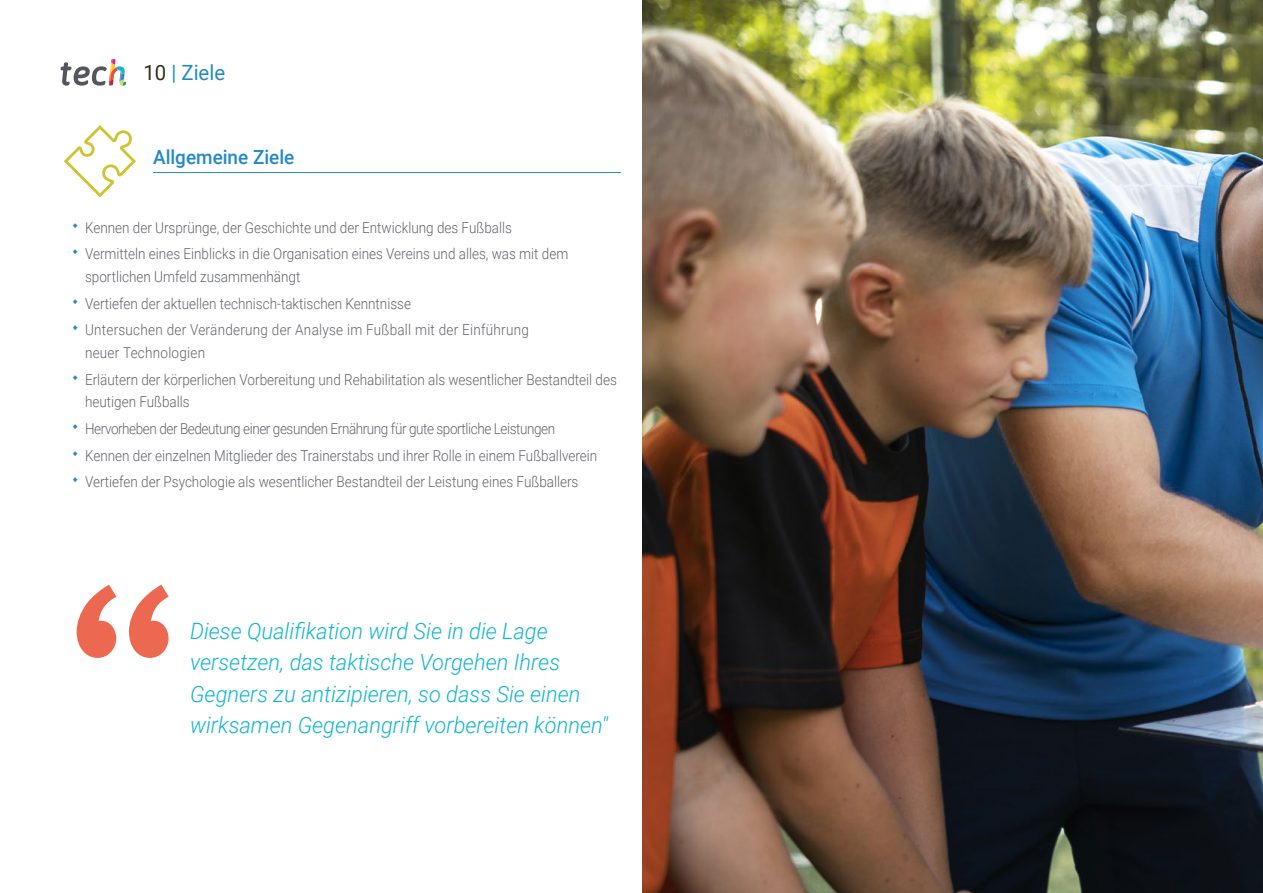
<style>
.page{position:relative;width:1263px;height:893px;background:#fff}
.page>*{position:absolute;margin:0;border:0;box-sizing:border-box;transform-origin:0 0}
.t1{font:italic 300 22.5px/31.5px "Roboto";color:#0fb6cf}
.t2{font:21px "Roboto";color:#2488c9}
.t3{font:500 19.5px "Roboto";color:#2488c9}
.t4{font:300 15px/26.7px "Roboto";color:#61646a;scale:.9 1}
.s1{color:#312e20}
</style>
<div class="page">
<hr style="left:153px;top:172px;width:468px;height:1px;background:#2488c9">
<svg style="left:64px;top:125px;width:72px;height:72px"></svg>
<svg style="left:61px;top:59px;width:65px;height:27px"></svg>
<img style="left:642px;top:0;width:621px;height:893px">
<svg style="left:77px;top:585px;width:92px;height:73px"></svg>
<h2 class="t2" style="left:144px;top:57px;width:83px"><span class="s1">10</span> | Ziele</h2>
<h3 class="t3" style="left:153px;top:144px;width:143px">Allgemeine Ziele</h3>
<p class="t4" style="left:85px;top:213px;width:538px">Kennen der Ursprünge, der Geschichte und der Entwicklung des Fußballs<br>Vermitteln eines Einblicks in die Organisation eines Vereins und alles, was mit dem</p>
<p class="t4" style="left:85px;top:263px;width:495px">sportlichen Umfeld zusammenhängt<br>Vertiefen der aktuellen technisch-taktischen Kenntnisse<br>Untersuchen der Veränderung der Analyse im Fußball mit der Einführung</p>
<p class="t4" style="left:85px;top:339px;width:592px">neuer Technologien<br>Erläutern der körperlichen Vorbereitung und Rehabilitation als wesentlicher Bestandteil des</p>
<p class="t4" style="left:85px;top:388px;width:571px">heutigen Fußballs<br>Hervorheben der Bedeutung einer gesunden Ernährung für gute sportliche Leistungen Kennen der einzelnen Mitglieder des Trainerstabs und ihrer Rolle in einem Fußballverein Vertiefen der Psychologie als wesentlicher Bestandteil der Leistung eines Fußballers</p>
<h1 class="t1" style="left:190px;top:614px;width:419px">Diese Qualifikation wird Sie in die Lage versetzen, das taktische Vorgehen Ihres Gegners zu antizipieren, so dass Sie einen wirksamen Gegenangriff vorbereiten können"</h1>
</div>
